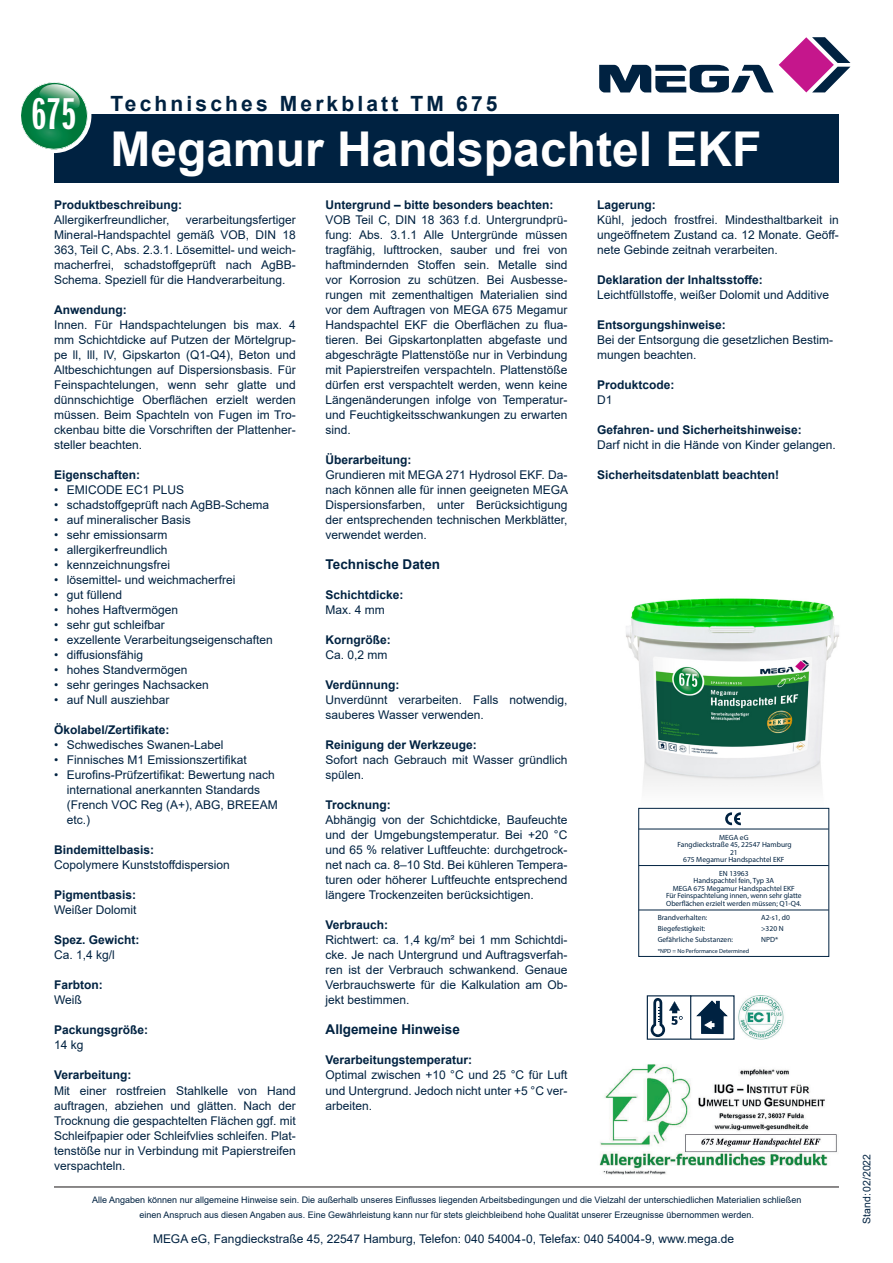
<style>
.page{position:relative;width:893px;height:1263px;background:#fff}
.page>*{position:absolute;margin:0;border:0;box-sizing:border-box;transform-origin:0 0}
.t1{font:700 48px "Arial";color:#fff}
.t2{font:700 21px "Arial";letter-spacing:.15em;color:#002241}
.t3{font:700 13.5px "Arial";color:#002241}
.t4{font:12px/15px "Arial";color:#002241;text-align:justify}
.t5{font:700 12px "Arial";color:#002241}
.t6{font:10.5px "Arial";color:#002241}
.t7{font:9px/15px "Arial";color:#002241;text-align:center}
.t8{font:7.5px/7.5px "Myriad Pro";color:#002241;text-align:center}
.t9{font:6px "Myriad Pro";color:#002241}
.s1{font-family:"ITC Franklin Gothic Std Dm X Cp";font-weight:400;font-size:46.2px;color:#fff}
</style>
<div class="page">
<div style="left:54px;top:115px;width:785px;height:68px;background:#002241"></div>
<div style="left:17px;top:78px;width:74px;height:75px;background:#fff;border-radius:50%"></div>
<svg style="left:21px;top:82px;width:67px;height:68px"></svg>
<svg style="left:599px;top:37px;width:251px;height:56px"></svg>
<hr style="left:54px;top:1186px;width:785px;height:1px;background:#231f20">
<img style="left:626px;top:598px;width:213px;height:226px">
<img style="left:738px;top:995px;width:46px;height:45px">
<svg style="left:647px;top:995px;width:81px;height:45px"></svg>
<img style="left:599px;top:1064px;width:238px;height:110px">
<div style="left:638px;top:808px;width:191px;height:149px;border:1px solid #002241"></div>
<hr style="left:639px;top:829px;width:190px;height:1px;background:#002241">
<hr style="left:639px;top:865px;width:190px;height:1px;background:#002241">
<hr style="left:639px;top:909px;width:190px;height:1px;background:#002241">
<svg style="left:725px;top:812px;width:17px;height:13px"></svg>
<p class="t2" style="left:31px;top:88px;width:468px"><span class="s1">675</span> Technisches Merkblatt TM 675</p>
<p class="t1" style="left:111px;top:115px;width:652px">Megamur Handspachtel EKF</p>
<p class="t5" style="left:54px;top:197px;width:130px">Produktbeschreibung:</p>
<p class="t4" style="left:54px;top:213px;width:117px">Allergikerfreundlicher,</p>
<p class="t5" style="left:326px;top:197px;width:230px">Untergrund – bitte besonders beachten:</p>
<p class="t4" style="left:326px;top:213px;width:243px">VOB Teil C, DIN 18 363 f.d. Untergrundprü&shy;fung: Abs. 3.1.1 Alle Untergründe müssen tragfähig, lufttrocken, sauber und frei von haftmindernden Stoffen sein. Metalle sind vor Korrosion zu schützen. Bei Ausbesse&shy;rungen mit zementhaltigen Materialien sind vor dem Auftragen von MEGA 675 Megamur Handspachtel EKF die Oberflächen zu flua&shy;tieren. Bei Gipskartonplatten abgefaste und abgeschrägte Plattenstöße nur in Verbindung mit Papierstreifen verspachteln. Plattenstöße dürfen erst verspachtelt werden, wenn keine Längenänderungen infolge von Temperatur&shy;und Feuchtigkeitsschwankungen zu erwarten sind.</p>
<p class="t5" style="left:326px;top:452px;width:88px">Überarbeitung:</p>
<p class="t4" style="left:326px;top:468px;width:244px">Grundieren mit MEGA 271 Hydrosol EKF. Da&shy;nach können alle für innen geeigneten MEGA Dispersionsfarben, unter Berücksichtigung der entsprechenden technischen Merkblätter, verwendet werden.</p>
<p class="t3" style="left:326px;top:555px;width:116px">Technische Daten</p>
<p class="t5" style="left:326px;top:587px;width:80px">Schichtdicke:</p>
<p class="t4" style="left:326px;top:603px;width:61px">Max. 4 mm</p>
<p class="t5" style="left:326px;top:632px;width:67px">Korngröße:</p>
<p class="t4" style="left:326px;top:648px;width:64px">Ca. 0,2 mm</p>
<p class="t5" style="left:326px;top:677px;width:76px">Verdünnung:</p>
<p class="t4" style="left:326px;top:693px;width:243px">Unverdünnt verarbeiten. Falls notwendig, sauberes Wasser verwenden.</p>
<p class="t5" style="left:326px;top:737px;width:153px">Reinigung der Werkzeuge:</p>
<p class="t4" style="left:326px;top:753px;width:243px">Sofort nach Gebrauch mit Wasser gründlich spülen.</p>
<p class="t5" style="left:326px;top:797px;width:67px">Trocknung:</p>
<p class="t4" style="left:326px;top:813px;width:243px">Abhängig von der Schichtdicke, Baufeuchte und der Umgebungstemperatur. Bei +20 °C und 65 % relativer Luftfeuchte: durchgetrock&shy;net nach ca. 8–10 Std. Bei kühleren Tempera&shy;turen oder höherer Luftfeuchte entsprechend längere Trockenzeiten berücksichtigen.</p>
<p class="t5" style="left:326px;top:917px;width:64px">Verbrauch:</p>
<p class="t4" style="left:326px;top:933px;width:243px">Richtwert: ca. 1,4 kg/m² bei 1 mm Schichtdi&shy;cke. Je nach Untergrund und Auftragsverfah&shy;ren ist der Verbrauch schwankend. Genaue Verbrauchswerte für die Kalkulation am Ob&shy;jekt bestimmen.</p>
<p class="t3" style="left:326px;top:1020px;width:136px">Allgemeine Hinweise</p>
<p class="t5" style="left:326px;top:1052px;width:148px">Verarbeitungstemperatur:</p>
<p class="t4" style="left:326px;top:1068px;width:243px">Optimal zwischen +10 °C und 25 °C für Luft und Untergrund. Jedoch nicht unter +5 °C ver&shy;arbeiten.</p>
<p class="t5" style="left:597px;top:197px;width:60px">Lagerung:</p>
<p class="t4" style="left:597px;top:213px;width:243px">Kühl, jedoch frostfrei. Mindesthaltbarkeit in ungeöffnetem Zustand ca. 12 Monate. Geöff&shy;nete Gebinde zeitnah verarbeiten.</p>
<p class="t5" style="left:597px;top:272px;width:167px">Deklaration der Inhaltsstoffe:</p>
<p class="t4" style="left:597px;top:288px;width:233px">Leichtfüllstoffe, weißer Dolomit und Additive</p>
<p class="t5" style="left:597px;top:317px;width:130px">Entsorgungshinweise:</p>
<p class="t4" style="left:597px;top:333px;width:238px">Bei der Entsorgung die gesetzlichen Bestim&shy;mungen beachten.</p>
<p class="t5" style="left:597px;top:377px;width:79px">Produktcode:</p>
<p class="t4" style="left:597px;top:393px;width:17px">D1</p>
<p class="t5" style="left:597px;top:422px;width:206px">Gefahren- und Sicherheitshinweise:</p>
<p class="t4" style="left:597px;top:438px;width:240px">Darf nicht in die Hände von Kinder gelangen.</p>
<p class="t5" style="left:597px;top:467px;width:184px">Sicherheitsdatenblatt beachten!</p>
<p class="t4" style="left:54px;top:213px;width:243px;text-indent:132px">verarbeitungsfertiger Mineral-Handspachtel gemäß VOB, DIN 18<br>363, Teil C, Abs. 2.3.1. Lösemittel- und weich&shy;macherfrei, schadstoffgeprüft nach AgBB-Schema. Speziell für die Handverarbeitung.</p>
<p class="t5" style="left:54px;top:302px;width:74px">Anwendung:</p>
<p class="t4" style="left:54px;top:318px;width:243px">Innen. Für Handspachtelungen bis max. 4 mm Schichtdicke auf Putzen der Mörtelgrup&shy;pe ll, lll, lV, Gipskarton (Q1-Q4), Beton und Altbeschichtungen auf Dispersionsbasis. Für Feinspachtelungen, wenn sehr glatte und dünnschichtige Oberflächen erzielt werden müssen. Beim Spachteln von Fugen im Tro&shy;ckenbau bitte die Vorschriften der Plattenher&shy;steller beachten.</p>
<p class="t5" style="left:54px;top:467px;width:88px">Eigenschaften:</p>
<p class="t4" style="left:54px;top:483px;width:132px">• EMICODE EC1 PLUS</p>
<p class="t4" style="left:54px;top:498px;width:217px">• schadstoffgeprüft nach AgBB-Schema</p>
<p class="t4" style="left:54px;top:513px;width:138px">• auf mineralischer Basis</p>
<p class="t4" style="left:54px;top:528px;width:115px">• sehr emissionsarm</p>
<p class="t4" style="left:54px;top:543px;width:115px">• allergikerfreundlich</p>
<p class="t4" style="left:54px;top:558px;width:118px">• kennzeichnungsfrei</p>
<p class="t4" style="left:54px;top:573px;width:183px">• lösemittel- und weichmacherfrei</p>
<p class="t4" style="left:54px;top:588px;width:70px">• gut füllend</p>
<p class="t4" style="left:54px;top:603px;width:126px">• hohes Haftvermögen</p>
<p class="t4" style="left:54px;top:618px;width:112px">• sehr gut schleifbar</p>
<p class="t4" style="left:54px;top:633px;width:220px">• exzellente Verarbeitungseigenschaften</p>
<p class="t4" style="left:54px;top:648px;width:91px">• diffusionsfähig</p>
<p class="t4" style="left:54px;top:663px;width:135px">• hohes Standvermögen</p>
<p class="t4" style="left:54px;top:678px;width:156px">• sehr geringes Nachsacken</p>
<p class="t4" style="left:54px;top:693px;width:117px">• auf Null ausziehbar</p>
<p class="t5" style="left:54px;top:722px;width:117px">Ökolabel/Zertifikate:</p>
<p class="t4" style="left:54px;top:738px;width:171px">• Schwedisches Swanen-Label</p>
<p class="t4" style="left:54px;top:753px;width:194px">• Finnisches M1 Emissionszertifikat</p>
<p class="t4" style="left:67px;top:768px;width:213px;text-align:left;text-indent:-13px">• Eurofins-Prüfzertifikat: Bewertung nach international anerkannten Standards (French VOC Reg (A+), ABG, BREEAM etc.)</p>
<p class="t5" style="left:54px;top:842px;width:102px">Bindemittelbasis:</p>
<p class="t4" style="left:54px;top:858px;width:177px">Copolymere Kunststoffdispersion</p>
<p class="t5" style="left:54px;top:887px;width:84px">Pigmentbasis:</p>
<p class="t4" style="left:54px;top:903px;width:84px">Weißer Dolomit</p>
<p class="t5" style="left:54px;top:932px;width:87px">Spez. Gewicht:</p>
<p class="t4" style="left:54px;top:948px;width:62px">Ca. 1,4 kg/l</p>
<p class="t5" style="left:54px;top:977px;width:50px">Farbton:</p>
<p class="t4" style="left:54px;top:993px;width:29px">Weiß</p>
<p class="t5" style="left:54px;top:1022px;width:96px">Packungsgröße:</p>
<p class="t4" style="left:54px;top:1038px;width:31px">14 kg</p>
<p class="t5" style="left:54px;top:1067px;width:79px">Verarbeitung:</p>
<p class="t4" style="left:54px;top:1083px;width:243px">Mit einer rostfreien Stahlkelle von Hand auftragen, abziehen und glätten. Nach der Trocknung die gespachtelten Flächen ggf. mit Schleifpapier oder Schleifvlies schleifen. Plat&shy;tenstöße nur in Verbindung mit Papierstreifen verspachteln.</p>
<p class="t8" style="left:719px;top:833px;width:31px">MEGA eG</p>
<p class="t8" style="left:677px;top:841px;width:116px">Fangdieckstraße 45, 22547 Hamburg</p>
<p class="t8" style="left:730px;top:848px;width:9px">21</p>
<p class="t8" style="left:683px;top:856px;width:103px">675 Megamur Handspachtel EKF</p>
<p class="t8" style="left:693px;top:869px;width:82px">EN 13963<br>Handspachtel fein, Typ 3A</p>
<p class="t8" style="left:673px;top:884px;width:124px">MEGA 675 Megamur Handspachtel EKF</p>
<p class="t8" style="left:666px;top:892px;width:137px">Für Feinspachtelung innen, wenn sehr glatte</p>
<p class="t8" style="left:666px;top:899px;width:137px">Oberflächen erzielt werden müssen; Q1-Q4.</p>
<p class="t8" style="left:658px;top:913px;width:51px">Brandverhalten:</p>
<p class="t8" style="left:761px;top:913px;width:30px">A2-s1, d0</p>
<p class="t8" style="left:658px;top:924px;width:49px">Biegefestigkeit:</p>
<p class="t8" style="left:761px;top:924px;width:24px">&gt;320 N</p>
<p class="t8" style="left:658px;top:935px;width:77px">Gefährliche Substanzen:</p>
<p class="t8" style="left:761px;top:935px;width:19px">NPD*</p>
<p class="t9" style="left:658px;top:947px;width:93px">*NPD = No Performance Determined</p>
<p class="t7" style="left:92px;top:1192px;width:711px">Alle Angaben können nur allgemeine Hinweise sein. Die außerhalb unseres Einflusses liegenden Arbeitsbedingungen und die Vielzahl der unterschiedlichen Materialien schließen einen Anspruch aus diesen Angaben aus. Eine Gewährleistung kann nur für stets gleichbleibend hohe Qualität unserer Erzeugnisse übernommen werden.</p>
<p class="t4" style="left:153px;top:1232px;width:582px">MEGA eG, Fangdieckstraße 45, 22547 Hamburg, Telefon: 040 54004-0, Telefax: 040 54004-9, www.mega.de</p>
<p class="t6" style="left:859px;top:1223px;width:71px;rotate:-90deg">Stand:02/2022</p>
</div>
